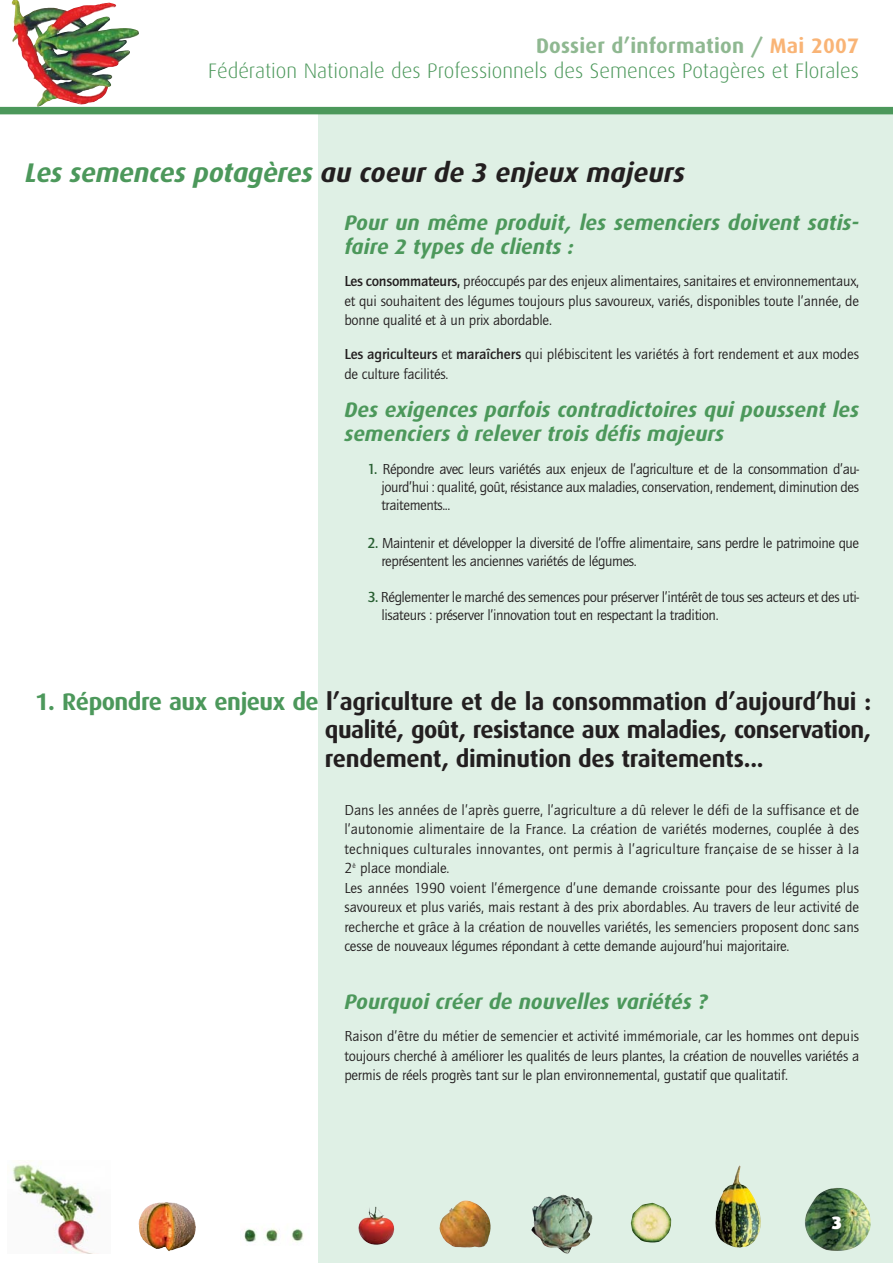
<style>
.page{position:relative;width:893px;height:1263px;background:#fff}
.page>*{position:absolute;margin:0;border:0;box-sizing:border-box;transform-origin:0 0}
.t1{font:italic 700 27px "Dax";letter-spacing:-.01em;color:#231f20}
.t2{font:700 24px/28.5px "Dax";letter-spacing:-.01em;color:#231f20;text-align:justify}
.t3{font:italic 700 21px/24px "Dax";color:#4c985b}
.t4{font:300 21px/24.9px "Dax";color:#4c985b;text-align:right}
.t5{font:900 18px "Dax";color:#fff}
.t6{font:15px/19.5px "Quay Itc T";letter-spacing:-.01em;color:#231f20}
.s1{font-weight:700;color:#8fb891}
.s2{font-weight:700;color:#f9b476}
.s3{color:#4c985b}
.s4{font-weight:700}
.s5{font-weight:700;color:#285f32}
</style>
<div class="page">
<div style="left:319px;top:111px;width:573px;height:1152px;background:#dff0e5"></div>
<img style="left:368px;top:1206px;width:17px;height:12px">
<img style="left:442px;top:1207px;width:49px;height:40px">
<img style="left:531px;top:1194px;width:61px;height:60px">
<img style="left:630px;top:1203px;width:42px;height:40px">
<img style="left:244px;top:1228px;width:60px;height:15px">
<img style="left:805px;top:1188px;width:65px;height:63px">
<img style="left:715px;top:1165px;width:45px;height:83px">
<img style="left:12px;top:1162px;width:83px;height:92px">
<img style="left:139px;top:1202px;width:57px;height:49px">
<img style="left:12px;top:0;width:128px;height:107px">
<div style="left:0;top:107px;width:892px;height:7px;background:#4c985b"></div>
<h3 class="t4" style="left:208px;top:34px;width:652px"><span class="s1">Dossier d’information /</span> <span class="s2">Mai 2007<br></span>Fédération Nationale des Professionnels des Semences Potagères et Florales</h3>
<h1 class="t1" style="left:25px;top:160px;width:661px"><span class="s3">Les semences potagères</span> au coeur de 3 enjeux majeurs</h1>
<h3 class="t3" style="left:344px;top:212px;width:516px">Pour un même produit, les semenciers doivent satis&shy;faire 2 types de clients :</h3>
<p class="t6" style="left:344px;top:273px;width:516px;text-align:justify"><span class="s4">Les consommateurs,</span> préoccupés par des enjeux alimentaires, sanitaires et environnementaux, et qui souhaitent des légumes toujours plus savoureux, variés, disponibles toute l’année, de bonne qualité et à un prix abordable.</p>
<p class="t6" style="left:344px;top:346px;width:516px"><span class="s4">Les agriculteurs</span> et <span class="s4">maraîchers</span> qui plébiscitent les variétés à fort rendement et aux modes de culture facilités.</p>
<h3 class="t3" style="left:344px;top:399px;width:516px">Des exigences parfois contradictoires qui poussent les semenciers à relever trois défis majeurs</h3>
<p class="t6" style="left:381px;top:461px;width:479px;line-height:18px;text-align:justify;text-indent:-14px"><span class="s5">1.</span> Répondre avec leurs variétés aux enjeux de l’agriculture et de la consommation d’au&shy;jourd’hui : qualité, goût, résistance aux maladies, conservation, rendement, diminution des traitements...</p>
<p class="t6" style="left:381px;top:535px;width:479px;line-height:18px;text-indent:-14px"><span class="s5">2.</span> Maintenir et développer la diversité de l’offre alimentaire, sans perdre le patrimoine que représentent les anciennes variétés de légumes.</p>
<p class="t6" style="left:381px;top:589px;width:479px;line-height:18px;text-indent:-14px"><span class="s5">3.</span> Réglementer le marché des semences pour préserver l’intérêt de tous ses acteurs et des uti&shy;lisateurs : préserver l’innovation tout en respectant la tradition.</p>
<h2 class="t2" style="left:325px;top:688px;width:547px;text-indent:-290px"><span class="s3">1. Répondre aux enjeux de</span> l’agriculture et de la consommation d’aujourd’hui : qualité, goût, resistance aux maladies, conservation, rendement, diminution des traitements...</h2>
<p class="t6" style="left:344px;top:802px;width:516px">Dans les années de l’après guerre, l’agriculture a dû relever le défi de la suffisance et de l’autonomie alimentaire de la France. La création de variétés modernes, couplée à des techniques culturales innovantes, ont permis à l’agriculture française de se hisser à la 2<sup>è</sup> place mondiale.<br>Les années 1990 voient l’émergence d’une demande croissante pour des légumes plus savoureux et plus variés, mais restant à des prix abordables. Au travers de leur activité de recherche et grâce à la création de nouvelles variétés, les semenciers proposent donc sans cesse de nouveaux légumes répondant à cette demande aujourd’hui majoritaire.</p>
<h3 class="t3" style="left:344px;top:991px;width:364px">Pourquoi créer de nouvelles variétés ?</h3>
<p class="t6" style="left:344px;top:1028px;width:516px;text-align:justify">Raison d’être du métier de semencier et activité immémoriale, car les hommes ont depuis toujours cherché à améliorer les qualités de leurs plantes, la création de nouvelles variétés a permis de réels progrès tant sur le plan environnemental, gustatif que qualitatif.</p>
<p class="t5" style="left:831px;top:1214px;width:12px">3</p>
</div>
